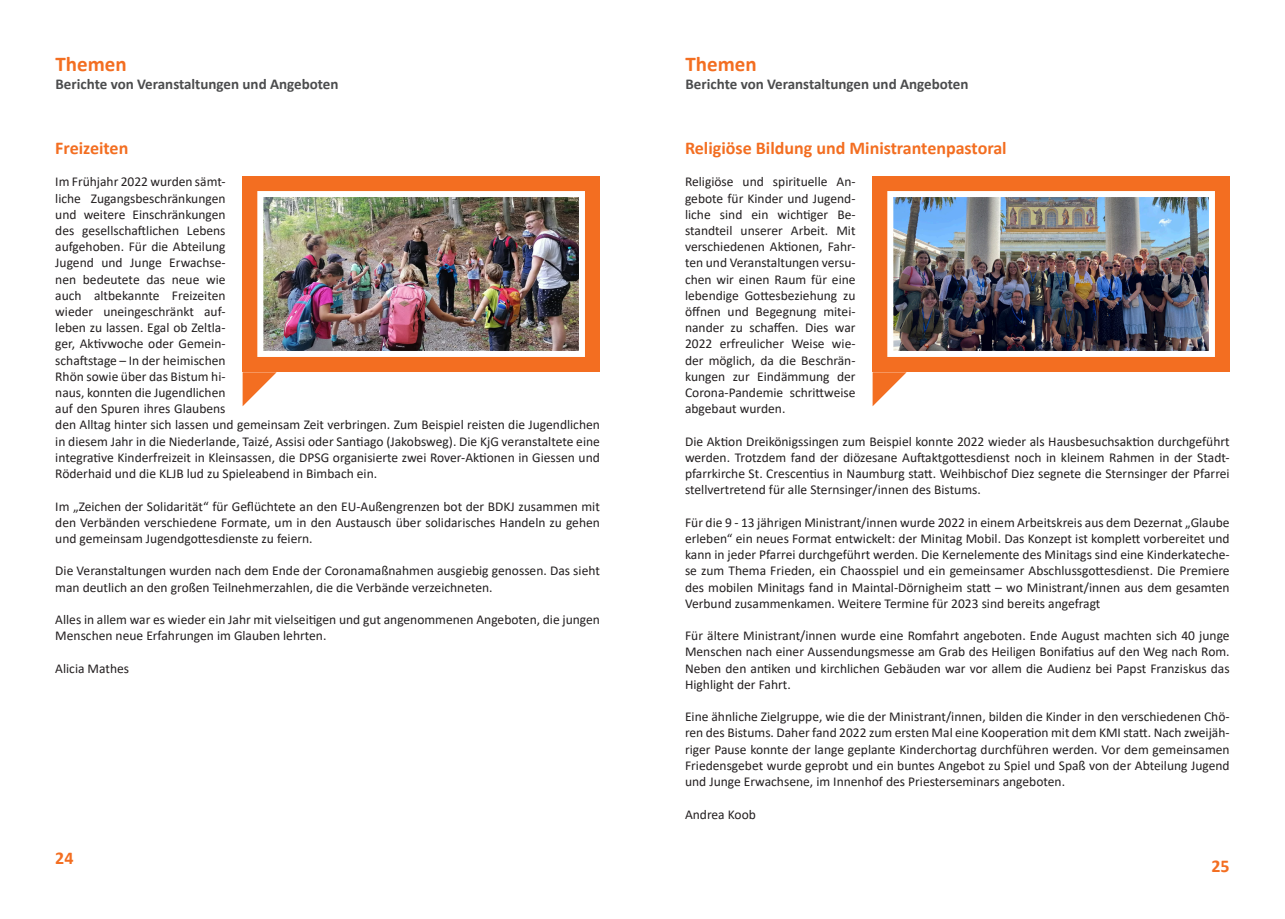
<style>
.page{position:relative;width:1285px;height:919px;background:#fff}
.page>*{position:absolute;margin:0;border:0;box-sizing:border-box;transform-origin:0 0}
.t1{font:700 21px "Calibri";color:#f36e21}
.t2{font:700 18px "Calibri";color:#f36e21}
.t3{font:700 15px "Calibri";color:#4b4c4d}
.t4{font:13.5px/16.2px "Calibri";color:#231f20;text-align:justify}
</style>
<div class="page">
<svg style="left:242px;top:372px;width:34px;height:34px"></svg>
<div style="left:242px;top:176px;width:357px;height:196px;background:#f36e21"></div>
<img style="left:264px;top:198px;width:314px;height:152px">
<div style="left:257px;top:191px;width:328px;height:166px;border:6px solid #fff"></div>
<svg style="left:872px;top:372px;width:34px;height:34px"></svg>
<div style="left:872px;top:176px;width:357px;height:196px;background:#f36e21"></div>
<img style="left:894px;top:198px;width:313px;height:152px">
<div style="left:887px;top:191px;width:327px;height:166px;border:6px solid #fff"></div>
<h1 class="t1" style="left:56px;top:49px;width:73px">Themen</h1>
<p class="t3" style="left:56px;top:73px;width:284px">Berichte von Veranstaltungen und Angeboten</p>
<h2 class="t2" style="left:55px;top:135px;width:74px">Freizeiten</h2>
<p class="t4" style="left:55px;top:173px;width:546px;text-align:left">Im Frühjahr 2022 wurden sämt-<br>liche Zugangsbeschränkungen<br>und weitere Einschränkungen<br>des gesellschaftlichen Lebens<br>aufgehoben. Für die Abteilung<br>Jugend und Junge Erwachse-<br>nen bedeutete das neue wie<br>auch altbekannte Freizeiten<br>wieder uneingeschränkt auf-<br>leben zu lassen. Egal ob Zeltla-<br>ger, Aktivwoche oder Gemein-<br>schaftstage – In der heimischen<br>Rhön sowie über das Bistum hi-<br>naus, konnten die Jugendlichen<br>auf den Spuren ihres Glaubens<br>den Alltag hinter sich lassen und gemeinsam Zeit verbringen. Zum Beispiel reisten die Jugendlichen in diesem Jahr in die Niederlande, Taizé, Assisi oder Santiago (Jakobsweg). Die KjG veranstaltete eine integrative Kinderfreizeit in Kleinsassen, die DPSG organisierte zwei Rover-Aktionen in Giessen und Röderhaid und die KLJB lud zu Spieleabend in Bimbach ein.</p>
<p class="t4" style="left:55px;top:497px;width:546px">Im „Zeichen der Solidarität“ für Geflüchtete an den EU-Außengrenzen bot der BDKJ zusammen mit den Verbänden verschiedene Formate, um in den Austausch über solidarisches Handeln zu gehen und gemeinsam Jugendgottesdienste zu feiern.</p>
<p class="t4" style="left:55px;top:562px;width:546px">Die Veranstaltungen wurden nach dem Ende der Coronamaßnahmen ausgiebig genossen. Das sieht man deutlich an den großen Teilnehmerzahlen, die die Verbände verzeichneten.</p>
<p class="t4" style="left:55px;top:611px;width:546px">Alles in allem war es wieder ein Jahr mit vielseitigen und gut angenommenen Angeboten, die jungen<br>Menschen neue Erfahrungen im Glauben lehrten.</p>
<p class="t4" style="left:55px;top:659px;width:75px">Alicia Mathes</p>
<h2 class="t2" style="left:55px;top:844px;width:20px">24</h2>
<h1 class="t1" style="left:685px;top:49px;width:73px">Themen</h1>
<p class="t3" style="left:685px;top:73px;width:284px">Berichte von Veranstaltungen und Angeboten</p>
<h2 class="t2" style="left:685px;top:135px;width:323px">Religiöse Bildung und Ministrantenpastoral</h2>
<p class="t4" style="left:685px;top:173px;width:172px">Religiöse und spirituelle An&shy;gebote für Kinder und Jugend&shy;liche sind ein wichtiger Be&shy;standteil unserer Arbeit. Mit verschiedenen Aktionen, Fahr&shy;ten und Veranstaltungen versu&shy;chen wir einen Raum für eine lebendige Gottesbeziehung zu öffnen und Begegnung mitei&shy;nander zu schaffen. Dies war 2022 erfreulicher Weise wie&shy;der möglich, da die Beschrän&shy;kungen zur Eindämmung der Corona-Pandemie schrittweise abgebaut wurden.</p>
<p class="t4" style="left:685px;top:432px;width:546px">Die Aktion Dreikönigssingen zum Beispiel konnte 2022 wieder als Hausbesuchsaktion durchgeführt werden. Trotzdem fand der diözesane Auftaktgottesdienst noch in kleinem Rahmen in der Stadt&shy;pfarrkirche St. Crescentius in Naumburg statt. Weihbischof Diez segnete die Sternsinger der Pfarrei stellvertretend für alle Sternsinger/innen des Bistums.</p>
<p class="t4" style="left:685px;top:513px;width:546px">Für die 9 - 13 jährigen Ministrant/innen wurde 2022 in einem Arbeitskreis aus dem Dezernat „Glaube erleben“ ein neues Format entwickelt: der Minitag Mobil. Das Konzept ist komplett vorbereitet und kann in jeder Pfarrei durchgeführt werden. Die Kernelemente des Minitags sind eine Kinderkateche&shy;se zum Thema Frieden, ein Chaosspiel und ein gemeinsamer Abschlussgottesdienst. Die Premiere des mobilen Minitags fand in Maintal-Dörnigheim statt – wo Ministrant/innen aus dem gesamten Verbund zusammenkamen. Weitere Termine für 2023 sind bereits angefragt</p>
<p class="t4" style="left:685px;top:627px;width:546px">Für ältere Ministrant/innen wurde eine Romfahrt angeboten. Ende August machten sich 40 junge Menschen nach einer Aussendungsmesse am Grab des Heiligen Bonifatius auf den Weg nach Rom.<br>Neben den antiken und kirchlichen Gebäuden war vor allem die Audienz bei Papst Franziskus das Highlight der Fahrt.</p>
<p class="t4" style="left:685px;top:708px;width:546px">Eine ähnliche Zielgruppe, wie die der Ministrant/innen, bilden die Kinder in den verschiedenen Chö&shy;ren des Bistums. Daher fand 2022 zum ersten Mal eine Kooperation mit dem KMI statt. Nach zweijäh&shy;riger Pause konnte der lange geplante Kinderchortag durchführen werden. Vor dem gemeinsamen Friedensgebet wurde geprobt und ein buntes Angebot zu Spiel und Spaß von der Abteilung Jugend und Junge Erwachsene, im Innenhof des Priesterseminars angeboten.</p>
<p class="t4" style="left:685px;top:805px;width:72px">Andrea Koob</p>
<h2 class="t2" style="left:1211px;top:853px;width:20px">25</h2>
</div>
